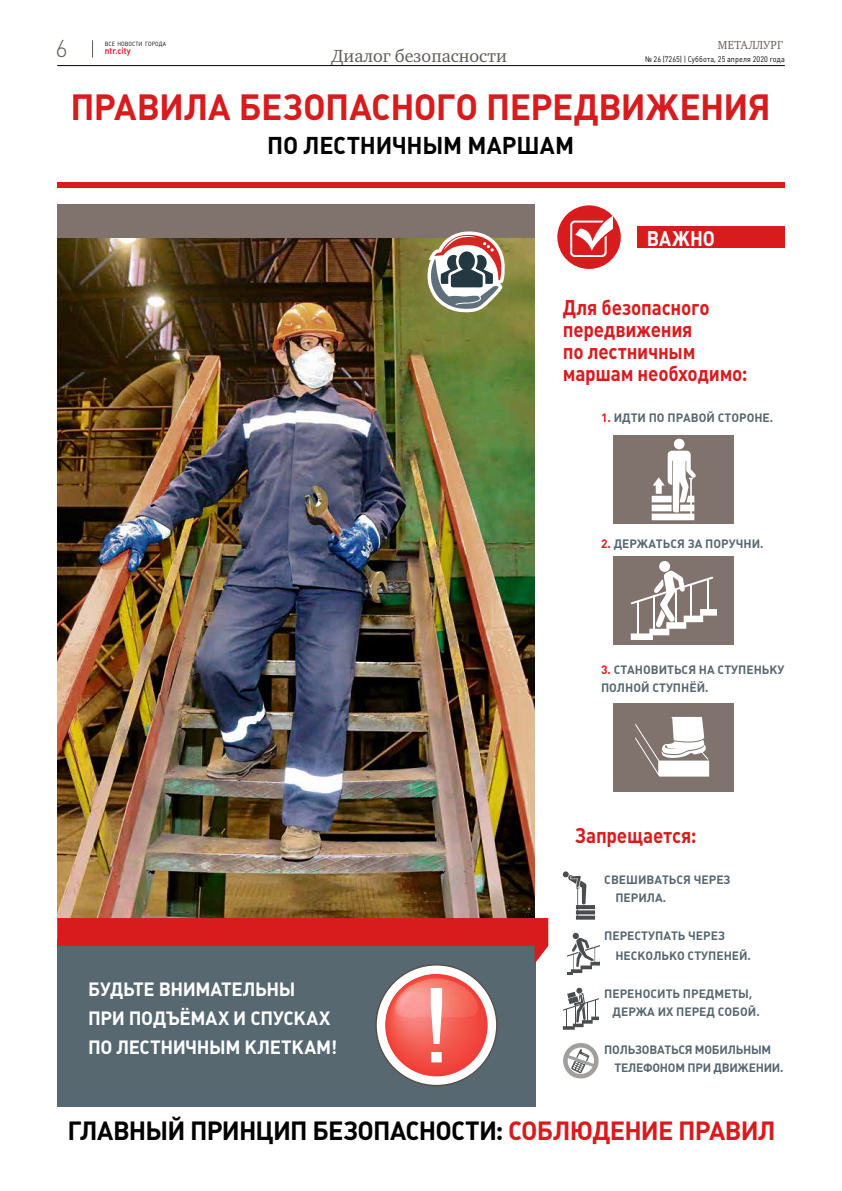
<style>
.page{position:relative;width:842px;height:1191px;background:#fff}
.page>*{position:absolute;margin:0;border:0;box-sizing:border-box;transform-origin:0 0}
.t1{font:700 36px "Plumb";letter-spacing:-.02em;color:#d81c1e}
.t2{font:26px "Plumb Bold C";letter-spacing:-.035em;color:#000}
.t3{font:700 24px "Plumb";letter-spacing:-.015em;color:#000}
.t4{font:300 24px "Plumb";color:#625d58}
.t5{font:700 21px/22px "Plumb";letter-spacing:-.01em;color:#d81c1e;scale:.9 1}
.t6{font:20.9px "Plumb Bold C";color:#fff;scale:.9 1}
.t7{font:19px/29px "Plumb Bold C";letter-spacing:-.02em;color:#fff}
.t8{font:18px "Charter C";color:#625d58}
.t9{font:700 12px/18px "Plumb";color:#576871}
.t10{font:700 12px/18px "Plumb";letter-spacing:-.02em;color:#576871}
.t11{font:12px "Charter C";letter-spacing:.03em;color:#625d58;scale:.92 1}
.t12{font:700 9px "Plumb";letter-spacing:.005em;color:#d52535;scale:.9 1}
.t13{font:8px "Plumb";letter-spacing:.015em;color:#000;scale:.9 1}
.t14{font:6px "Plumb";letter-spacing:.015em;color:#000;scale:.9 1}
.s1{color:#d81c1e}
</style>
<div class="page">
<hr style="left:57px;top:65px;width:728px;height:1px;background:#000">
<svg style="left:92px;top:40px;width:1px;height:18px"></svg>
<img style="left:57px;top:237px;width:478px;height:681px">
<div style="left:557px;top:205px;width:64px;height:64px;background:#d81c1e;border-radius:50%"></div>
<img style="left:570px;top:212px;width:42px;height:45px">
<div style="left:637px;top:226px;width:148px;height:22px;background:#d81c1e"></div>
<div style="left:57px;top:182px;width:728px;height:5px;background:#d81c1e"></div>
<div style="left:57px;top:939px;width:479px;height:167px;background:#576871"></div>
<div style="left:57px;top:204px;width:478px;height:33px;background:#80726c"></div>
<div style="left:613px;top:435px;width:121px;height:88px;background:#80726c"></div>
<div style="left:613px;top:556px;width:121px;height:88px;background:#80726c"></div>
<div style="left:613px;top:703px;width:121px;height:88px;background:#80726c"></div>
<svg style="left:57px;top:918px;width:491px;height:45px"></svg>
<svg style="left:376px;top:964px;width:121px;height:121px;fill:#fff"></svg>
<svg style="left:385px;top:974px;width:103px;height:102px"></svg>
<img style="left:386px;top:974px;width:99px;height:100px;border-radius:50px">
<img style="left:386px;top:975px;width:98px;height:97px;border-radius:49px">
<img style="left:387px;top:976px;width:93px;height:93px;border-radius:46px">
<img style="left:388px;top:977px;width:88px;height:88px;border-radius:44px">
<img style="left:389px;top:978px;width:86px;height:86px;border-radius:43px">
<img style="left:390px;top:979px;width:79px;height:80px;border-radius:40px">
<img style="left:390px;top:979px;width:78px;height:78px;border-radius:39px">
<img style="left:391px;top:981px;width:73px;height:73px;border-radius:37px">
<img style="left:392px;top:982px;width:68px;height:68px;border-radius:34px">
<img style="left:393px;top:982px;width:66px;height:67px;border-radius:33px">
<img style="left:393px;top:983px;width:64px;height:63px;border-radius:32px">
<img style="left:394px;top:984px;width:59px;height:59px;border-radius:29px">
<img style="left:396px;top:986px;width:52px;height:52px;border-radius:26px">
<img style="left:396px;top:987px;width:48px;height:47px;border-radius:24px">
<img style="left:397px;top:987px;width:45px;height:46px;border-radius:23px">
<img style="left:397px;top:987px;width:44px;height:44px;border-radius:22px">
<img style="left:397px;top:988px;width:43px;height:42px;border-radius:21px">
<img style="left:398px;top:988px;width:40px;height:41px;border-radius:20px">
<img style="left:398px;top:989px;width:39px;height:39px;border-radius:20px">
<img style="left:398px;top:989px;width:38px;height:37px;border-radius:19px">
<img style="left:399px;top:989px;width:36px;height:36px;border-radius:18px">
<img style="left:399px;top:990px;width:34px;height:34px;border-radius:17px">
<img style="left:399px;top:990px;width:33px;height:33px;border-radius:16px">
<img style="left:400px;top:991px;width:31px;height:30px;border-radius:15px">
<img style="left:400px;top:991px;width:29px;height:29px;border-radius:15px">
<img style="left:400px;top:991px;width:28px;height:28px;border-radius:14px">
<img style="left:395px;top:978px;width:83px;height:39px">
<svg style="left:431px;top:988px;width:11px;height:74px"></svg>
<svg style="left:652px;top:438px;width:44px;height:82px"></svg>
<svg style="left:631px;top:561px;width:86px;height:79px"></svg>
<hr style="left:708px;top:579px;width:1px;height:30px;background:#fff">
<hr style="left:691px;top:584px;width:1px;height:33px;background:#fff">
<hr style="left:676px;top:589px;width:1px;height:33px;background:#fff">
<hr style="left:653px;top:595px;width:1px;height:34px;background:#fff">
<hr style="left:638px;top:602px;width:1px;height:34px;background:#fff">
<svg style="left:635px;top:717px;width:74px;height:59px"></svg>
<svg style="left:563px;top:871px;width:32px;height:48px"></svg>
<svg style="left:567px;top:932px;width:32px;height:42px"></svg>
<svg style="left:563px;top:987px;width:36px;height:42px"></svg>
<svg style="left:563px;top:1043px;width:36px;height:35px"></svg>
<svg style="left:427px;top:231px;width:78px;height:81px"></svg>
<h3 class="t4" style="left:55px;top:35px;width:14px">6</h3>
<p class="t14" style="left:105px;top:41px;width:70px">ВСЕ НОВОСТИ ГОРОДА</p>
<p class="t11" style="left:718px;top:39px;width:72px">МЕТАЛЛУРГ</p>
<p class="t12" style="left:105px;top:46px;width:30px">ntr.city</p>
<h3 class="t8" style="left:332px;top:46px;width:177px">Диалог безопасности</h3>
<p class="t13" style="left:645px;top:54px;width:157px">№ 26 (7265) | Суббота, 25 апреля 2020 года</p>
<h1 class="t1" style="left:70px;top:86px;width:702px">ПРАВИЛА БЕЗОПАСНОГО ПЕРЕДВИЖЕНИЯ</h1>
<h3 class="t3" style="left:267px;top:132px;width:308px">ПО ЛЕСТНИЧНЫМ МАРШАМ</h3>
<h3 class="t6" style="left:647px;top:226px;width:77px">ВАЖНО</h3>
<h3 class="t5" style="left:563px;top:296px;width:207px">Для безопасного передвижения<br>по лестничным маршам необходимо:</h3>
<p class="t9" style="left:601px;top:408px;width:174px"><span class="s1">1.</span> ИДТИ ПО ПРАВОЙ СТОРОНЕ.</p>
<p class="t9" style="left:601px;top:534px;width:164px"><span class="s1">2.</span> ДЕРЖАТЬСЯ ЗА ПОРУЧНИ.</p>
<p class="t9" style="left:601px;top:660px;width:185px"><span class="s1">3.</span> СТАНОВИТЬСЯ НА СТУПЕНЬКУ<br>ПОЛНОЙ СТУПНЁЙ.</p>
<h3 class="t7" style="left:88px;top:974px;width:250px">БУДЬТЕ ВНИМАТЕЛЬНЫ<br>ПРИ ПОДЪЁМАХ И СПУСКАХ<br>ПО ЛЕСТНИЧНЫМ КЛЕТКАМ!</h3>
<h3 class="t5" style="left:575px;top:824px;width:136px">Запрещается:</h3>
<p class="t9" style="left:615px;top:870px;width:117px;text-indent:-11px">СВЕШИВАТЬСЯ ЧЕРЕЗ<br>ПЕРИЛА.</p>
<p class="t9" style="left:615px;top:925px;width:137px;line-height:20px;text-indent:-11px">ПЕРЕСТУПАТЬ ЧЕРЕЗ<br>НЕСКОЛЬКО СТУПЕНЕЙ.</p>
<p class="t9" style="left:613px;top:984px;width:149px;text-indent:-8px">ПЕРЕНОСИТЬ ПРЕДМЕТЫ,<br>ДЕРЖА ИХ ПЕРЕД СОБОЙ.</p>
<p class="t10" style="left:614px;top:1040px;width:171px;text-indent:-10px">ПОЛЬЗОВАТЬСЯ МОБИЛЬНЫМ<br>ТЕЛЕФОНОМ ПРИ ДВИЖЕНИИ.</p>
<h2 class="t2" style="left:68px;top:1116px;width:710px">ГЛАВНЫЙ ПРИНЦИП БЕЗОПАСНОСТИ: <span class="s1">СОБЛЮДЕНИЕ ПРАВИЛ</span></h2>
</div>
